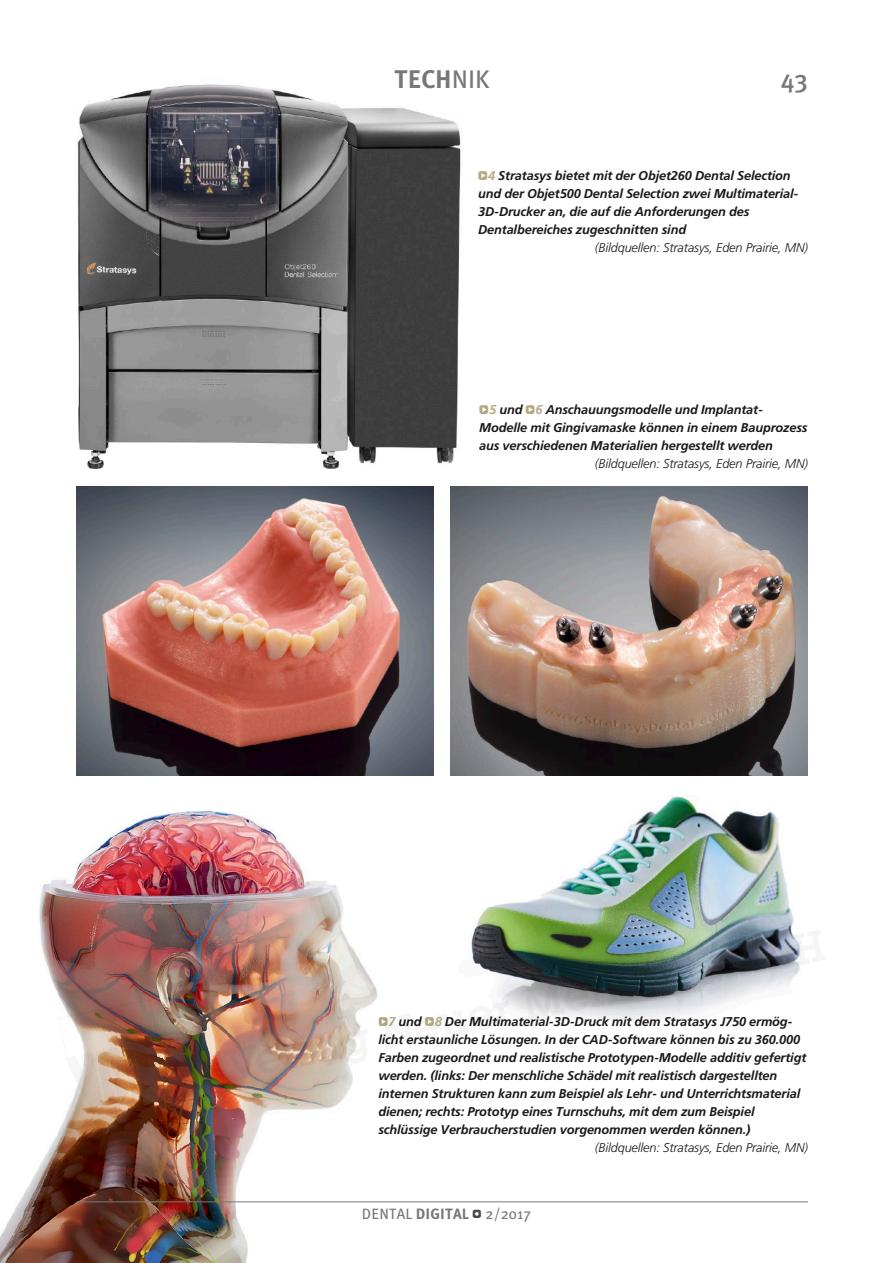
<style>
.page{position:relative;width:893px;height:1263px;background:#fff}
.page>*{position:absolute;margin:0;border:0;box-sizing:border-box;transform-origin:0 0}
.t1{font:700 25.5px "Meta Plus";color:#787877}
.t2{font:500 25.5px "Meta Plus";color:#787877}
.t3{font:15px "Meta Plus";letter-spacing:.01em;color:#787877}
.t4{font:italic 700 12.75px/18px "Frutiger";letter-spacing:-.01em;color:#1a1918}
.t5{font:italic 300 12.75px "Frutiger";letter-spacing:-.01em;color:#1a1918}
.s1{font-weight:400}
.s2{font-family:"Click Bits Icon Pods";font-weight:400;font-style:normal;color:#b5a97f}
.s3{color:#b5a97f}
.s4{font-weight:700}
.s5{font-family:"Click Bits Icon Pods";font-size:12px;color:#494948}
</style>
<div class="page">
<img style="left:0;top:812px;width:413px;height:451px">
<img style="left:77px;top:84px;width:384px;height:385px">
<img style="left:77px;top:486px;width:357px;height:289px">
<img style="left:451px;top:486px;width:357px;height:289px">
<img style="left:470px;top:795px;width:332px;height:225px">
<hr style="left:77px;top:1201px;width:731px;height:1px;background:#787877">
<img style="left:58px;top:998px;width:114px;height:114px">
<h1 class="t1" style="left:394px;top:65px;width:97px">TECH<span class="s1">NIK</span></h1>
<h1 class="t2" style="left:781px;top:64px;width:29px">43</h1>
<p class="t4" style="left:478px;top:167px;width:322px"><span class="s2">Q</span><span class="s3">4</span> Stratasys bietet mit der Objet260 Dental Selection und der Objet500 Dental Selection zwei Multimaterial-3D-Drucker an, die auf die Anforderungen des Dentalbereiches zugeschnitten sind</p>
<p class="t5" style="left:595px;top:240px;width:214px">(Bildquellen: Stratasys, Eden Prairie, MN)</p>
<p class="t4" style="left:479px;top:401px;width:330px"><span class="s2">Q</span><span class="s3">5</span> und <span class="s2">Q</span><span class="s3">6</span> Anschauungsmodelle und Implantat-<br>Modelle mit Gingivamaske können in einem Bauprozess aus verschiedenen Materialien hergestellt werden</p>
<p class="t5" style="left:595px;top:456px;width:214px">(Bildquellen: Stratasys, Eden Prairie, MN)</p>
<p class="t4" style="left:378px;top:1013px;width:429px"><span class="s2">Q</span><span class="s3">7</span> und <span class="s2">Q</span><span class="s3">8</span> Der Multimaterial-3D-Druck mit dem Stratasys J750 ermög&shy;licht erstaunliche Lösungen. In der CAD-Software können bis zu 360.000<br>Farben zugeordnet und realistische Prototypen-Modelle additiv gefertigt werden. (links: Der menschliche Schädel mit realistisch dargestellten internen Strukturen kann zum Beispiel als Lehr- und Unterrichtsmaterial dienen; rechts: Prototyp eines Turnschuhs, mit dem zum Beispiel schlüssige Verbraucherstudien vorgenommen werden können.)</p>
<p class="t5" style="left:595px;top:1140px;width:214px">(Bildquellen: Stratasys, Eden Prairie, MN)</p>
<p class="t3" style="left:362px;top:1205px;width:171px">DENTAL <span class="s4">DIGITAL</span> <span class="s5">W</span> 2/2017</p>
</div>
